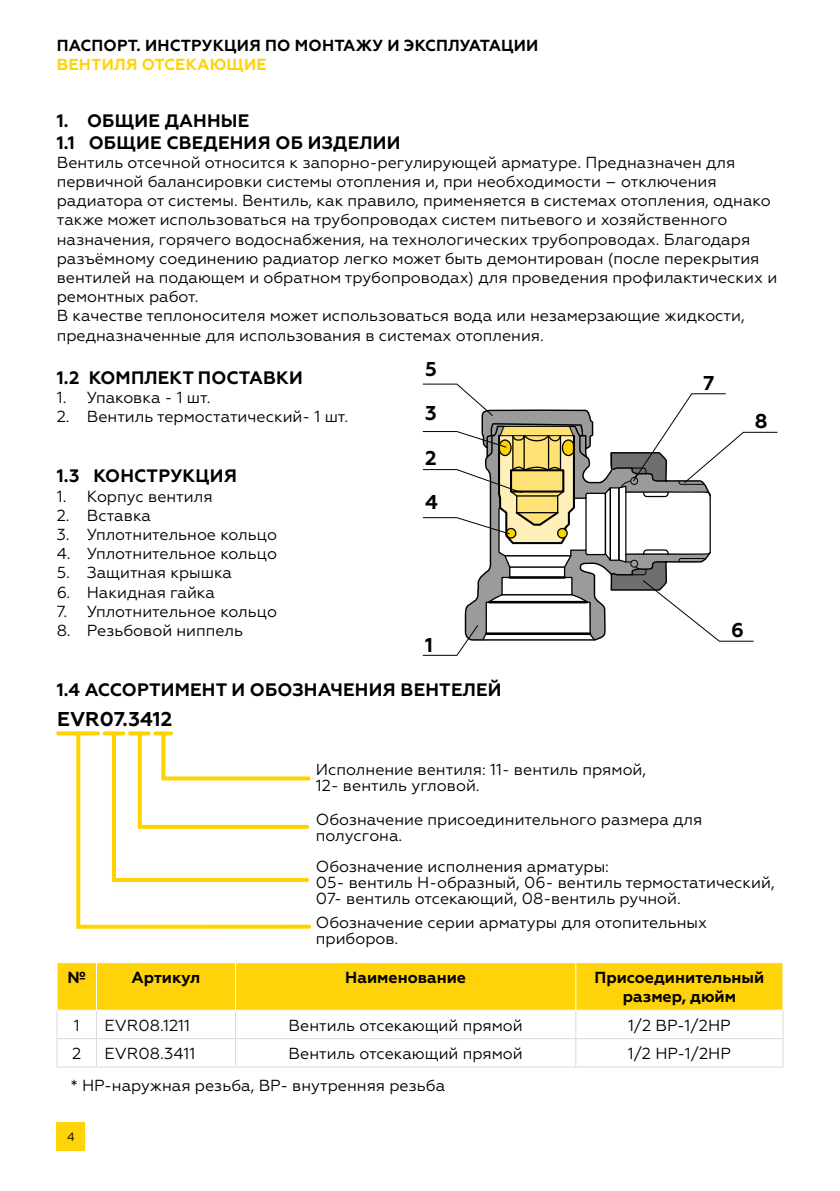
<style>
.page{position:relative;width:840px;height:1191px;background:#fff}
.page>*{position:absolute;margin:0;border:0;box-sizing:border-box;transform-origin:0 0}
.t1{font:700 20px "Geometria";color:#000}
.t2{font:700 18px/21.6px "Geometria";letter-spacing:.01em;color:#000}
.t3{font:16px/19.2px "Geometria";color:#000}
.t4{font:700 16px/19.2px "Geometria";color:#000;text-align:center}
.t5{font:700 16px "Geometria";letter-spacing:.01em;color:#ffd309}
.t6{font:12px "Geometria";color:#000}
</style>
<div class="page">
<div style="left:57px;top:1122px;width:28px;height:28px;background:#ffd309"></div>
<svg style="left:422px;top:383px;width:355px;height:273px"></svg>
<svg style="left:74px;top:731px;width:238px;height:198px"></svg>
<svg style="left:110px;top:731px;width:202px;height:153px"></svg>
<svg style="left:58px;top:731px;width:40px;height:4px"></svg>
<svg style="left:105px;top:731px;width:18px;height:4px"></svg>
<svg style="left:130px;top:731px;width:19px;height:4px"></svg>
<svg style="left:155px;top:731px;width:16px;height:4px"></svg>
<svg style="left:57px;top:962px;width:726px;height:104px"></svg>
<hr style="left:57px;top:1066px;width:39px;height:1px;background:#dadada">
<hr style="left:96px;top:1066px;width:139px;height:1px;background:#dadada">
<hr style="left:235px;top:1066px;width:340px;height:1px;background:#dadada">
<hr style="left:575px;top:1066px;width:207px;height:1px;background:#dadada">
<hr style="left:57px;top:962px;width:39px;height:1px;background:#fff">
<hr style="left:57px;top:963px;width:1px;height:47px;background:#fff">
<hr style="left:96px;top:962px;width:139px;height:1px;background:#fff">
<hr style="left:96px;top:963px;width:1px;height:47px;background:#fff">
<hr style="left:235px;top:962px;width:340px;height:1px;background:#fff">
<hr style="left:235px;top:963px;width:1px;height:47px;background:#fff">
<hr style="left:575px;top:962px;width:207px;height:1px;background:#fff">
<hr style="left:575px;top:963px;width:1px;height:47px;background:#fff">
<hr style="left:782px;top:963px;width:1px;height:47px;background:#fff">
<hr style="left:57px;top:1010px;width:39px;height:1px;background:#fff">
<hr style="left:96px;top:1010px;width:139px;height:1px;background:#fff">
<hr style="left:235px;top:1010px;width:340px;height:1px;background:#fff">
<hr style="left:575px;top:1010px;width:207px;height:1px;background:#fff">
<p class="t4" style="left:57px;top:36px;width:483px">ПАСПОРТ. ИНСТРУКЦИЯ ПО МОНТАЖУ И ЭКСПЛУАТАЦИИ</p>
<p class="t5" style="left:57px;top:55px;width:211px">ВЕНТИЛЯ ОТСЕКАЮЩИЕ</p>
<p class="t2" style="left:57px;top:110px;width:345px">1. ОБЩИЕ ДАННЫЕ<br>1.1 ОБЩИЕ СВЕДЕНИЯ ОБ ИЗДЕЛИИ</p>
<p class="t3" style="left:57px;top:153px;width:721px">Вентиль отсечной относится к запорно-регулирующей арматуре. Предназначен для первичной балансировки системы отопления и, при необходимости – отключения радиатора от системы. Вентиль, как правило, применяется в системах отопления, однако также может использоваться на трубопроводах систем питьевого и хозяйственного назначения, горячего водоснабжения, на технологических трубопроводах. Благодаря разъёмному соединению радиатор легко может быть демонтирован (после перекрытия вентилей на подающем и обратном трубопроводах) для проведения профилактических и ремонтных работ.<br>В качестве теплоносителя может использоваться вода или незамерзающие жидкости, предназначенные для использования в системах отопления.</p>
<p class="t2" style="left:57px;top:367px;width:247px">1.2 КОМПЛЕКТ ПОСТАВКИ</p>
<p class="t3" style="left:57px;top:388px;width:155px">1. Упаковка - 1 шт.</p>
<p class="t3" style="left:57px;top:407px;width:293px">2. Вентиль термостатический- 1 шт.</p>
<p class="t1" style="left:425px;top:357px;width:13px">5</p>
<p class="t1" style="left:702px;top:371px;width:13px">7</p>
<p class="t1" style="left:425px;top:401px;width:13px">3</p>
<p class="t1" style="left:425px;top:446px;width:13px">2</p>
<p class="t1" style="left:754px;top:409px;width:14px">8</p>
<p class="t2" style="left:57px;top:465px;width:181px">1.3 КОНСТРУКЦИЯ</p>
<p class="t3" style="left:57px;top:486px;width:157px">1. Корпус вентиля</p>
<p class="t3" style="left:57px;top:505px;width:96px">2. Вставка</p>
<p class="t3" style="left:57px;top:525px;width:221px">3. Уплотнительное кольцо</p>
<p class="t3" style="left:57px;top:544px;width:221px">4. Уплотнительное кольцо</p>
<p class="t3" style="left:57px;top:563px;width:177px">5. Защитная крышка</p>
<p class="t3" style="left:57px;top:582px;width:160px">6. Накидная гайка</p>
<p class="t3" style="left:57px;top:601px;width:221px">7. Уплотнительное кольцо</p>
<p class="t3" style="left:57px;top:621px;width:188px">8. Резьбовой ниппель</p>
<p class="t1" style="left:425px;top:490px;width:14px">4</p>
<p class="t1" style="left:425px;top:632px;width:9px">1</p>
<p class="t2" style="left:57px;top:679px;width:446px">1.4 АССОРТИМЕНТ И ОБОЗНАЧЕНИЯ ВЕНТЕЛЕЙ</p>
<p class="t1" style="left:57px;top:707px;width:117px">EVR07.3412</p>
<p class="t3" style="left:316px;top:761px;width:332px;line-height:16px">Исполнение вентиля: 11- вентиль прямой,<br>12- вентиль угловой.</p>
<p class="t3" style="left:316px;top:811px;width:388px;line-height:16px">Обозначение присоединительного размера для полусгона.</p>
<p class="t1" style="left:730px;top:618px;width:14px">6</p>
<p class="t3" style="left:316px;top:858px;width:460px;line-height:16px">Обозначение исполнения арматуры:<br>05- вентиль H-образный, 06- вентиль термостатический,<br>07- вентиль отсекающий, 08-вентиль ручной.</p>
<p class="t3" style="left:316px;top:914px;width:392px;line-height:16px">Обозначение серии арматуры для отопительных приборов.</p>
<p class="t4" style="left:67px;top:968px;width:20px">№</p>
<p class="t4" style="left:132px;top:968px;width:70px">Артикул</p>
<p class="t4" style="left:345px;top:968px;width:122px">Наименование</p>
<p class="t4" style="left:594px;top:968px;width:171px">Присоединительный размер, дюйм</p>
<p class="t3" style="left:74px;top:1015px;width:7px">1</p>
<p class="t3" style="left:104px;top:1015px;width:87px">EVR08.1211</p>
<p class="t3" style="left:288px;top:1015px;width:235px">Вентиль отсекающий прямой</p>
<p class="t3" style="left:627px;top:1015px;width:104px">1/2 ВР-1/2НР</p>
<p class="t3" style="left:72px;top:1043px;width:11px">2</p>
<p class="t3" style="left:104px;top:1043px;width:92px">EVR08.3411</p>
<p class="t3" style="left:288px;top:1043px;width:235px">Вентиль отсекающий прямой</p>
<p class="t3" style="left:627px;top:1043px;width:105px">1/2 НР-1/2НР</p>
<p class="t3" style="left:71px;top:1076px;width:375px">* НР-наружная резьба, ВР- внутренняя резьба</p>
<p class="t6" style="left:67px;top:1130px;width:9px">4</p>
</div>
